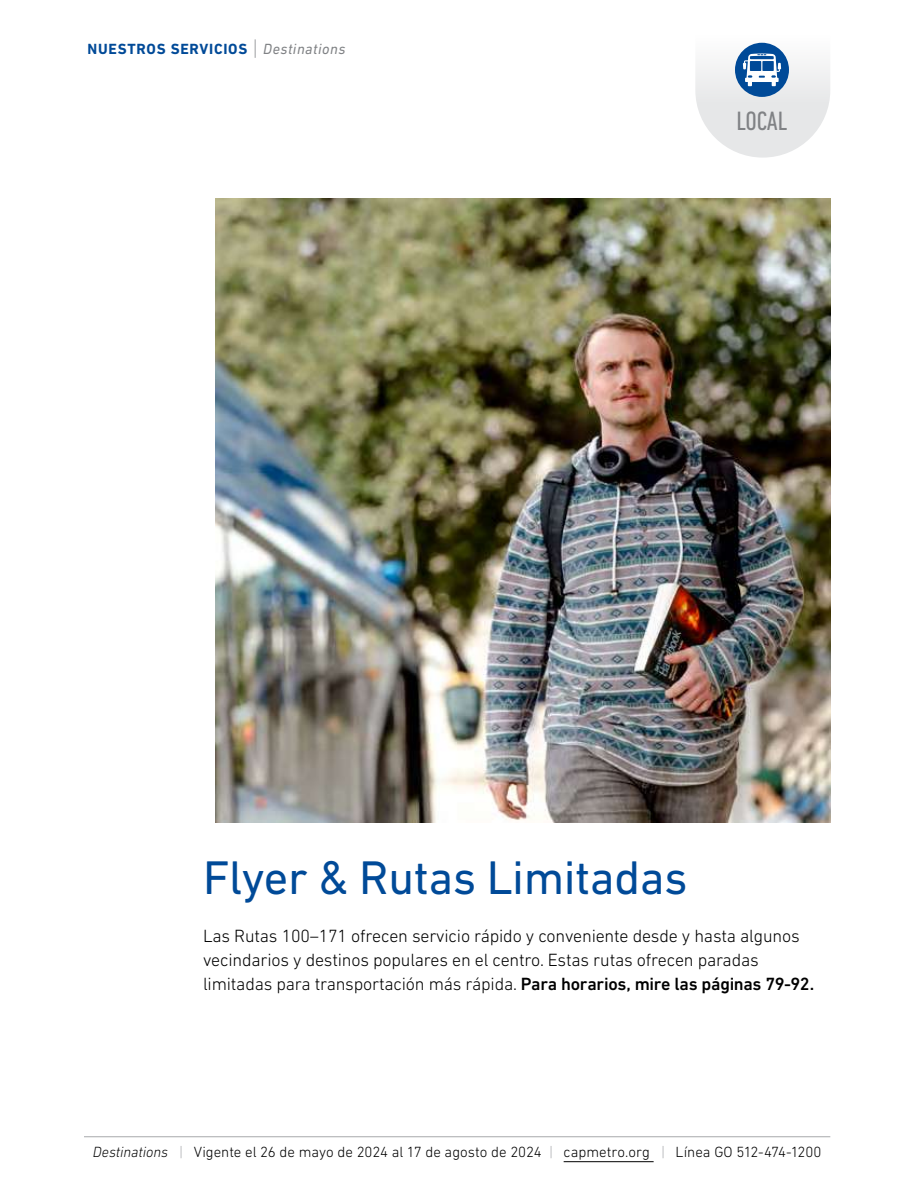
<style>
.page{position:relative;width:918px;height:1188px;background:#fff}
.page>*{position:absolute;margin:0;border:0;box-sizing:border-box;transform-origin:0 0}
.t1{font:48px "DIN Next LT Pro";letter-spacing:-.01em;color:#004a98}
.t2{font:condensed 27px "DIN Next LT Pro";color:#808285}
.t3{font:300 18px/24px "DIN Next LT Pro";letter-spacing:-.01em;color:#000}
.t4{font:300 15px "DIN Next LT Pro";color:#000}
.t5{font:700 15px "DIN Next LT Pro";letter-spacing:.05em;color:#004a98}
.s1{font-weight:300;font-size:22.5px;color:#808285}
.s2{font-weight:400;font-style:italic;color:#808285}
.s3{font-weight:500}
.s4{font-style:italic}
.s5{font-style:italic;color:#a7a9ac}
</style>
<div class="page">
<hr style="left:84px;top:1137px;width:746px;height:1px;background:#a7a9ac">
<hr style="left:564px;top:1161px;width:90px;height:1px;background:#000">
<svg style="left:695px;top:42px;width:135px;height:116px"></svg>
<img style="left:216px;top:199px;width:614px;height:624px">
<p class="t5" style="left:88px;top:40px;width:259px">NUESTROS SERVICIOS <span class="s1">|</span> <span class="s2">Destinations</span></p>
<h2 class="t2" style="left:736px;top:105px;width:53px">LOCAL</h2>
<h1 class="t1" style="left:203px;top:850px;width:486px">Flyer &amp; Rutas Limitadas</h1>
<p class="t3" style="left:203px;top:924px;width:613px">Las Rutas 100–171 ofrecen servicio rápido y conveniente desde y hasta algunos vecindarios y destinos populares en el centro. Estas rutas ofrecen paradas limitadas para transportación más rápida. <span class="s3">Para horarios, mire las páginas 79-92.</span></p>
<p class="t4" style="left:93px;top:1143px;width:730px"><span class="s4">Destinations</span> <span class="s5">|</span> Vigente el 26 de mayo de 2024 al 17 de agosto de 2024 <span class="s5">|</span> capmetro.org <span class="s5">|</span> Línea GO 512-474-1200</p>
</div>
